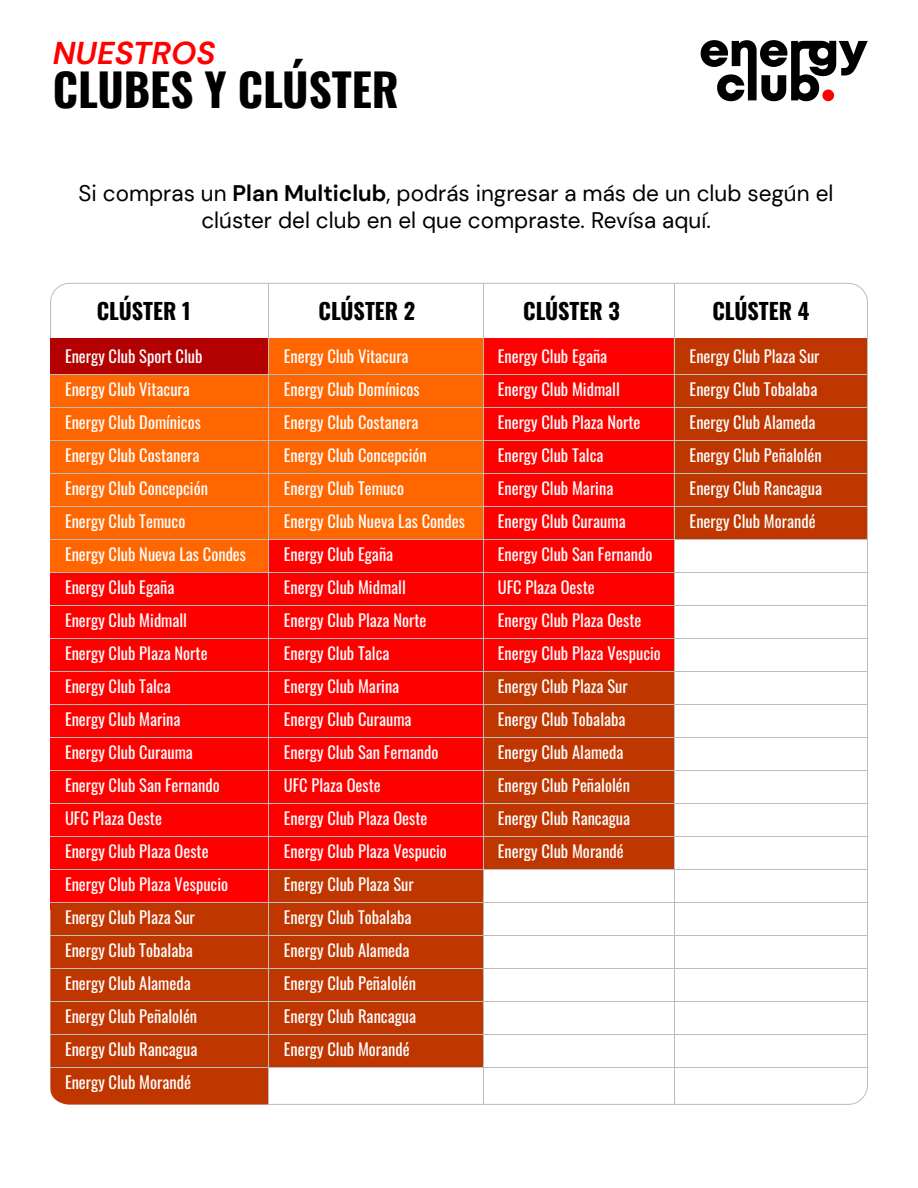
<style>
.page{position:relative;width:918px;height:1188px;background:#fff}
.page>*{position:absolute;margin:0;border:0;box-sizing:border-box;transform-origin:0 0}
.t1{font:700 45px "Oswald";color:#000}
.t2{font:italic 700 31.5px "DM Sans";color:#f00}
.t3{font:22.5px/27px "DM Sans";color:#000;text-align:center}
.t4{font:700 22.2px "Oswald";color:#000}
.t5{font:16.5px/33px "Oswald";color:#fff}
.s1{font-weight:700}
</style>
<div class="page">
<svg style="left:701px;top:40px;width:167px;height:61px"></svg>
<div style="left:268px;top:338px;width:215px;height:201px;background:#f60"></div>
<div style="left:483px;top:338px;width:191px;height:334px;background:#f00"></div>
<div style="left:674px;top:338px;width:193px;height:201px;background:#bf3600"></div>
<div style="left:483px;top:671px;width:191px;height:198px;background:#bf3600"></div>
<div style="left:268px;top:539px;width:215px;height:339px;background:#f00"></div>
<div style="left:268px;top:869px;width:215px;height:198px;background:#bf3600"></div>
<div style="left:51px;top:338px;width:217px;height:37px;background:#b30000"></div>
<div style="left:51px;top:374px;width:217px;height:199px;background:#f60"></div>
<div style="left:51px;top:573px;width:217px;height:337px;background:#f00"></div>
<div style="left:51px;top:903px;width:217px;height:201px;background:#bf3600"></div>
<hr style="left:51px;top:374px;width:816px;height:1px;background:#bcbcbc">
<hr style="left:51px;top:407px;width:816px;height:1px;background:#bcbcbc">
<hr style="left:51px;top:440px;width:816px;height:1px;background:#bcbcbc">
<hr style="left:51px;top:473px;width:816px;height:1px;background:#bcbcbc">
<hr style="left:51px;top:506px;width:816px;height:1px;background:#bcbcbc">
<hr style="left:51px;top:539px;width:816px;height:1px;background:#bcbcbc">
<hr style="left:51px;top:572px;width:816px;height:1px;background:#bcbcbc">
<hr style="left:51px;top:605px;width:816px;height:1px;background:#bcbcbc">
<hr style="left:51px;top:638px;width:816px;height:1px;background:#bcbcbc">
<hr style="left:51px;top:671px;width:816px;height:1px;background:#bcbcbc">
<hr style="left:51px;top:704px;width:816px;height:1px;background:#bcbcbc">
<hr style="left:51px;top:737px;width:816px;height:1px;background:#bcbcbc">
<hr style="left:51px;top:770px;width:816px;height:1px;background:#bcbcbc">
<hr style="left:51px;top:803px;width:816px;height:1px;background:#bcbcbc">
<hr style="left:51px;top:836px;width:816px;height:1px;background:#bcbcbc">
<hr style="left:51px;top:869px;width:816px;height:1px;background:#bcbcbc">
<hr style="left:51px;top:902px;width:816px;height:1px;background:#bcbcbc">
<hr style="left:51px;top:935px;width:816px;height:1px;background:#bcbcbc">
<hr style="left:51px;top:968px;width:816px;height:1px;background:#bcbcbc">
<hr style="left:51px;top:1001px;width:816px;height:1px;background:#bcbcbc">
<hr style="left:51px;top:1034px;width:816px;height:1px;background:#bcbcbc">
<hr style="left:51px;top:1067px;width:816px;height:1px;background:#bcbcbc">
<hr style="left:268px;top:284px;width:1px;height:820px;background:#bcbcbc">
<hr style="left:483px;top:284px;width:1px;height:820px;background:#bcbcbc">
<hr style="left:674px;top:284px;width:1px;height:820px;background:#bcbcbc">
<h2 class="t2" style="left:53px;top:33px;width:164px">NUESTROS</h2>
<h1 class="t1" style="left:53px;top:49px;width:348px">CLUBES Y CLÚSTER</h1>
<h3 class="t3" style="left:79px;top:180px;width:756px">Si compras un <span class="s1">Plan Multiclub</span>, podrás ingresar a más de un club según el clúster del club en el que compraste. Revísa aquí.</h3>
<h3 class="t4" style="left:97px;top:291px;width:95px">CLÚSTER 1</h3>
<h3 class="t4" style="left:319px;top:291px;width:98px">CLÚSTER 2</h3>
<h3 class="t4" style="left:523px;top:291px;width:98px">CLÚSTER 3</h3>
<h3 class="t4" style="left:712px;top:291px;width:98px">CLÚSTER 4</h3>
<p class="t5" style="left:65px;top:338px;width:183px">Energy Club Sport Club<br>Energy Club Vitacura<br>Energy Club Domínicos<br>Energy Club Costanera<br>Energy Club Concepción<br>Energy Club Temuco<br>Energy Club Nueva Las Condes<br>Energy Club Egaña<br>Energy Club Midmall<br>Energy Club Plaza Norte<br>Energy Club Talca<br>Energy Club Marina<br>Energy Club Curauma<br>Energy Club San Fernando<br>UFC Plaza Oeste<br>Energy Club Plaza Oeste<br>Energy Club Plaza Vespucio<br>Energy Club Plaza Sur<br>Energy Club Tobalaba<br>Energy Club Alameda<br>Energy Club Peñalolén<br>Energy Club Rancagua<br>Energy Club Morandé</p>
<p class="t5" style="left:284px;top:338px;width:183px">Energy Club Vitacura<br>Energy Club Domínicos<br>Energy Club Costanera<br>Energy Club Concepción<br>Energy Club Temuco<br>Energy Club Nueva Las Condes<br>Energy Club Egaña<br>Energy Club Midmall<br>Energy Club Plaza Norte<br>Energy Club Talca<br>Energy Club Marina<br>Energy Club Curauma<br>Energy Club San Fernando<br>UFC Plaza Oeste<br>Energy Club Plaza Oeste<br>Energy Club Plaza Vespucio<br>Energy Club Plaza Sur<br>Energy Club Tobalaba<br>Energy Club Alameda<br>Energy Club Peñalolén<br>Energy Club Rancagua<br>Energy Club Morandé</p>
<p class="t5" style="left:498px;top:338px;width:165px">Energy Club Egaña<br>Energy Club Midmall<br>Energy Club Plaza Norte<br>Energy Club Talca<br>Energy Club Marina<br>Energy Club Curauma<br>Energy Club San Fernando<br>UFC Plaza Oeste<br>Energy Club Plaza Oeste<br>Energy Club Plaza Vespucio<br>Energy Club Plaza Sur<br>Energy Club Tobalaba<br>Energy Club Alameda<br>Energy Club Peñalolén<br>Energy Club Rancagua<br>Energy Club Morandé</p>
<p class="t5" style="left:690px;top:338px;width:134px">Energy Club Plaza Sur<br>Energy Club Tobalaba<br>Energy Club Alameda<br>Energy Club Peñalolén<br>Energy Club Rancagua<br>Energy Club Morandé</p>
</div>
